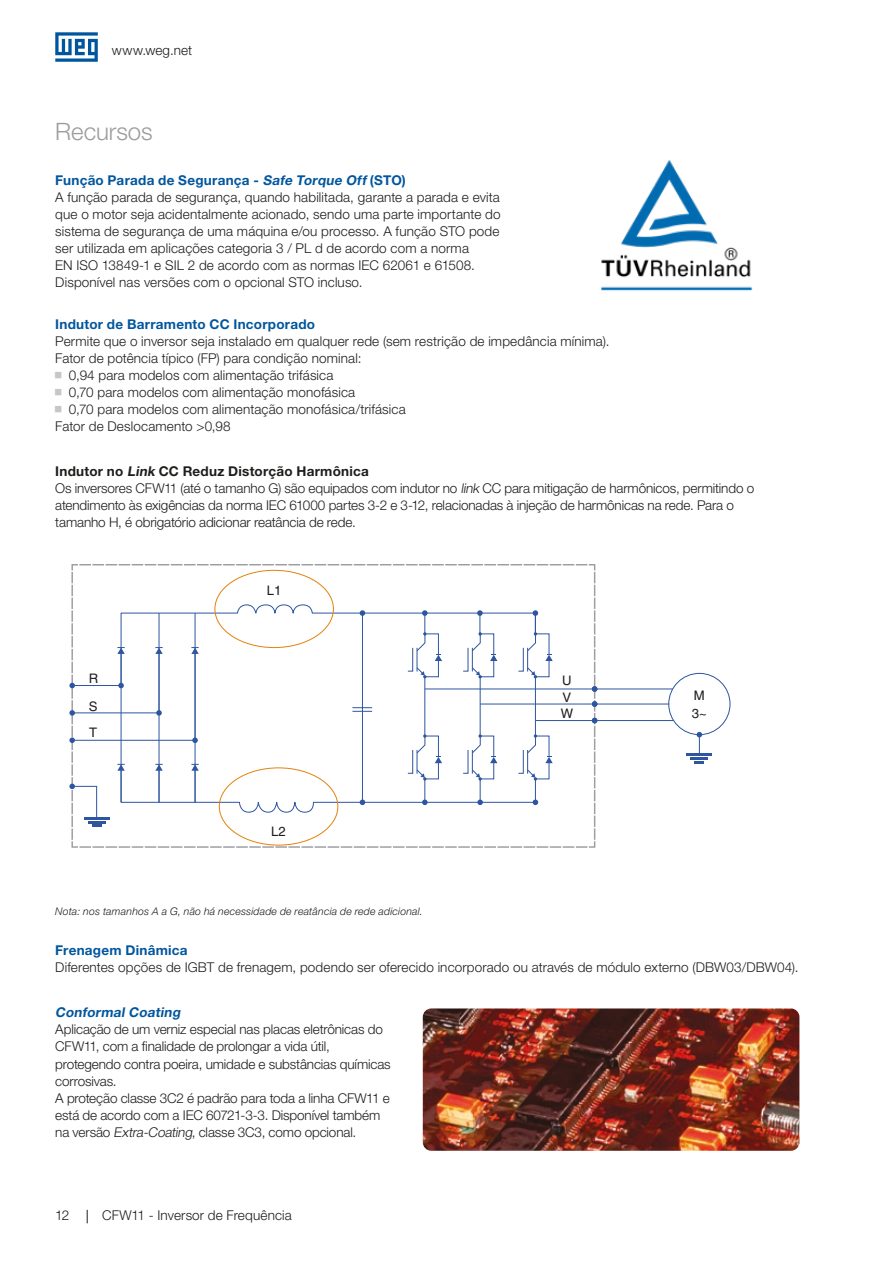
<style>
.page{position:relative;width:893px;height:1263px;background:#fff}
.page>*{position:absolute;margin:0;border:0;box-sizing:border-box;transform-origin:0 0}
.t1{font:300 24px "Helvetica Neue LT Pro";letter-spacing:-.005em;color:#9d9d9d}
.t2{font:300 13.5px/17px "Helvetica Neue LT Pro";letter-spacing:.005em;color:#1d1d1b}
.t3{font:700 13.5px "Helvetica Neue LT Pro";letter-spacing:.02em;color:#00569e}
.t4{font:italic 700 13.5px "Helvetica Neue LT Pro";color:#00569e}
.t5{font:13.2px/16.6px "Helvetica LT Std";color:#1d1d1b}
.t6{font:italic 300 10.5px "Helvetica Neue LT Pro";letter-spacing:.015em;color:#1d1d1b}
.s1{font-weight:700;color:#00569e}
.s2{font-weight:700;font-style:italic;color:#00569e}
.s3{font-weight:700}
.s4{font-weight:700;font-style:italic}
.s5{font-style:italic}
</style>
<div class="page">
<svg style="left:55px;top:32px;width:43px;height:30px"></svg>
<svg style="left:87px;top:1210px;width:1px;height:13px"></svg>
<img style="left:423px;top:1008px;width:376px;height:143px">
<svg style="left:697px;top:732px;width:5px;height:21px"></svg>
<hr style="left:687px;top:753px;width:25px;height:3px;background:#2e559f">
<hr style="left:690px;top:757px;width:18px;height:3px;background:#2e559f">
<svg style="left:695px;top:761px;width:9px;height:2px"></svg>
<div style="left:668px;top:673px;width:62px;height:62px;border:1px solid #2e559f;border-radius:50%"></div>
<hr style="left:595px;top:689px;width:78px;height:1px;background:#2e559f">
<hr style="left:595px;top:704px;width:74px;height:1px;background:#2e559f">
<hr style="left:595px;top:720px;width:79px;height:1px;background:#2e559f">
<svg style="left:69px;top:564px;width:528px;height:284px"></svg>
<img style="left:601px;top:160px;width:152px;height:131px">
<p class="t2" style="left:112px;top:42px;width:82px">www.weg.net</p>
<h1 class="t1" style="left:55px;top:117px;width:99px">Recursos</h1>
<p class="t2" style="left:55px;top:171px;width:447px"><span class="s1">Função Parada de Segurança -</span> <span class="s2">Safe Torque Off</span> <span class="s1">(STO)<br></span>A função parada de segurança, quando habilitada, garante a parada e evita que o motor seja acidentalmente acionado, sendo uma parte importante do sistema de segurança de uma máquina e/ou processo. A função STO pode ser utilizada em aplicações categoria 3 / PL d de acordo com a norma<br>EN ISO 13849-1 e SIL 2 de acordo com as normas IEC 62061 e 61508.<br>Disponível nas versões com o opcional STO incluso.</p>
<p class="t3" style="left:55px;top:315px;width:261px">Indutor de Barramento CC Incorporado</p>
<p class="t2" style="left:55px;top:332px;width:556px">Permite que o inversor seja instalado em qualquer rede (sem restrição de impedância mínima).</p>
<p class="t2" style="left:55px;top:349px;width:308px">Fator de potência típico (FP) para condição nominal:</p>
<p class="t2" style="left:69px;top:366px;width:266px">0,94 para modelos com alimentação trifásica</p>
<p class="t2" style="left:69px;top:383px;width:288px">0,70 para modelos com alimentação monofásica</p>
<p class="t2" style="left:69px;top:400px;width:339px">0,70 para modelos com alimentação monofásica/trifásica</p>
<p class="t2" style="left:55px;top:417px;width:177px">Fator de Deslocamento &gt;0,98</p>
<p class="t2" style="left:55px;top:463px;width:700px"><span class="s3">Indutor no</span> <span class="s4">Link</span> <span class="s3">CC Reduz Distorção Harmônica<br></span>Os inversores CFW11 (até o tamanho G) são equipados com indutor no <span class="s5">link</span> CC para mitigação de harmônicos, permitindo o atendimento às exigências da norma IEC 61000 partes 3-2 e 3-12, relacionadas à injeção de harmônicas na rede. Para o tamanho H, é obrigatório adicionar reatância de rede.</p>
<p class="t5" style="left:89px;top:670px;width:11px">R</p>
<p class="t5" style="left:89px;top:698px;width:10px">S</p>
<p class="t5" style="left:89px;top:724px;width:10px">T</p>
<p class="t5" style="left:267px;top:582px;width:16px">L1</p>
<p class="t5" style="left:271px;top:823px;width:16px">L2</p>
<p class="t6" style="left:55px;top:904px;width:369px">Nota: nos tamanhos A a G, não há necessidade de reatância de rede adicional.</p>
<p class="t5" style="left:562px;top:672px;width:11px">U<br>V</p>
<p class="t5" style="left:694px;top:687px;width:12px">M</p>
<p class="t5" style="left:561px;top:705px;width:14px">W</p>
<p class="t5" style="left:692px;top:705px;width:16px">3~</p>
<p class="t3" style="left:55px;top:942px;width:134px">Frenagem Dinâmica</p>
<p class="t2" style="left:55px;top:958px;width:745px">Diferentes opções de IGBT de frenagem, podendo ser oferecido incorporado ou através de módulo externo (DBW03/DBW04).</p>
<p class="t4" style="left:55px;top:1004px;width:129px">Conformal Coating</p>
<p class="t2" style="left:55px;top:1021px;width:337px">Aplicação de um verniz especial nas placas eletrônicas do CFW11, com a finalidade de prolongar a vida útil, protegendo contra poeira, umidade e substâncias químicas corrosivas.<br>A proteção classe 3C2 é padrão para toda a linha CFW11 e está de acordo com a IEC 60721-3-3. Disponível também na versão <span class="s5">Extra-Coating</span>, classe 3C3, como opcional.</p>
<p class="t2" style="left:55px;top:1207px;width:16px">12</p>
<p class="t2" style="left:102px;top:1207px;width:191px">CFW11 - Inversor de Frequência</p>
</div>
